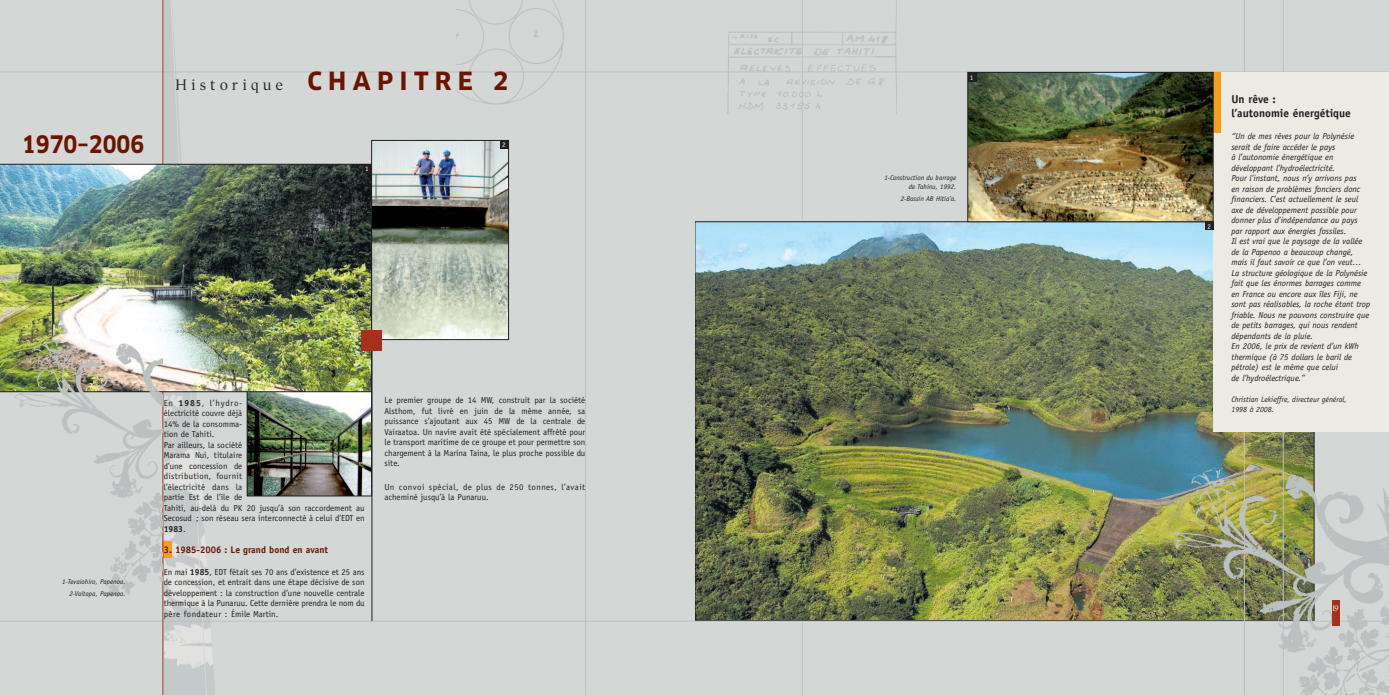
<style>
.page{position:relative;width:1389px;height:695px;background:#fff}
.page>*{position:absolute;margin:0;border:0;box-sizing:border-box;transform-origin:0 0}
.t1{font:700 23.62px "Clan OT";color:#6b1501;scale:.92 1}
.t2{font:13.12px "Divona";letter-spacing:.285em;color:#231f20}
.t3{font:700 11.38px/13.7px "Officina Sans";color:#231f20}
.t4{font:700 9.62px "Officina Sans";color:#6b1501}
.t5{font:8.75px/10.5px "Officina Sans";color:#231f20;text-align:justify}
.t6{font:italic 8.75px/10.5px "Officina Sans";color:#231f20}
.t7{font:8.75px/10.5px "Officina Sans";letter-spacing:.04em;color:#231f20}
.t8{font:italic 7.88px/9.5px "Officina Sans";color:#231f20}
.t9{font:italic 7px/12.2px "Officina Sans";color:#231f20;text-align:right}
.t10{font:7px "Officina Sans";color:#fff}
.t11{font:7px "Divona";color:#fff}
.s1{font-family:"Clan OT";font-weight:700;font-size:24.5px;color:#6b1501}
.s2{font-weight:700}
</style>
<div class="page">
<div style="left:694px;top:0;width:695px;height:694px;background:#d3d8d7"></div>
<hr style="left:802px;top:0;width:1px;height:694px;background:#bbc1c1">
<img style="left:696px;top:223px;width:518px;height:395px">
<div style="left:0;top:0;width:694px;height:694px;background:#d3d8d7"></div>
<svg style="left:164px;top:0;width:52px;height:694px"></svg>
<hr style="left:585px;top:0;width:1px;height:694px;background:#bbc1c1">
<hr style="left:0;top:72px;width:1389px;height:1px;background:#bbc1c1">
<hr style="left:0;top:621px;width:1389px;height:1px;background:#bbc1c1">
<hr style="left:163px;top:0;width:1px;height:694px;background:#a6301c">
<img style="left:456px;top:0;width:441px;height:114px">
<img style="left:1169px;top:426px;width:220px;height:268px">
<hr style="left:1244px;top:0;width:1px;height:694px;background:#bbc1c1">
<hr style="left:1283px;top:0;width:1px;height:694px;background:#bbc1c1">
<img style="left:249px;top:393px;width:121px;height:101px">
<div style="left:247px;top:391px;width:125px;height:105px;border:1px solid #231f20"></div>
<img style="left:0;top:164px;width:372px;height:228px">
<hr style="left:372px;top:163px;width:1px;height:458px;background:#231f20">
<img style="left:15px;top:301px;width:148px;height:373px">
<img style="left:373px;top:142px;width:134px;height:196px">
<div style="left:371px;top:140px;width:138px;height:200px;border:1px solid #231f20"></div>
<div style="left:1214px;top:72px;width:175px;height:360px;background:#ebeae3"></div>
<div style="left:1213px;top:72px;width:7px;height:60px;background:#f89c1c"></div>
<div style="left:1332px;top:600px;width:7px;height:26px;background:#a6301c"></div>
<img style="left:969px;top:74px;width:243px;height:146px">
<div style="left:967px;top:72px;width:247px;height:150px;border:1px solid #231f20"></div>
<div style="left:363px;top:164px;width:9px;height:9px;background:#231f20"></div>
<div style="left:500px;top:140px;width:8px;height:9px;background:#231f20"></div>
<div style="left:1205px;top:221px;width:9px;height:9px;background:#231f20"></div>
<div style="left:968px;top:73px;width:8px;height:8px;background:#231f20"></div>
<div style="left:361px;top:330px;width:21px;height:20px;background:#a6301c"></div>
<h1 class="t1" style="left:22px;top:135px;width:135px">1970–2006</h1>
<h2 class="t2" style="left:175px;top:77px;width:335px">Historique <span class="s1">CHAPITRE 2</span></h2>
<p class="t10" style="left:365px;top:166px;width:5px">1</p>
<p class="t10" style="left:502px;top:142px;width:5px">2</p>
<p class="t9" style="left:62px;top:576px;width:65px">1-Tevaiohiro, Papenoo.<br>2-Vaitapa, Papenoo.</p>
<p class="t5" style="left:164px;top:398px;width:202px;text-align:left">En <span class="s2">1985</span>, l’hydro-<br>électricité couvre déjà<br>14% de la consomma-<br>tion de Tahiti.<br>Par ailleurs, la société<br>Marama Nui, titulaire<br>d’une concession de<br>distribution, fournit<br>l’électricité dans la<br>partie Est de l’île de<br>Tahiti, au-delà du PK 20 jusqu’à son raccordement au<br>Secosud ; son réseau sera interconnecté à celui d’EDT en<br><span class="s2">1983</span>.</p>
<p class="t4" style="left:164px;top:546px;width:166px">3. 1985-2006 : Le grand bond en avant</p>
<p class="t5" style="left:164px;top:567px;width:202px">En mai <span class="s2">1985</span>, EDT fêtait ses 70 ans d’existence et 25 ans de concession, et entrait dans une étape décisive de son développement : la construction d’une nouvelle centrale thermique à la Punaruu. Cette dernière prendra le nom du père fondateur : Émile Martin.</p>
<p class="t5" style="left:384px;top:395px;width:202px">Le premier groupe de 14 MW, construit par la société Alsthom, fut livré en juin de la même année, sa puissance s’ajoutant aux 45 MW de la centrale de Vairaatoa. Un navire avait été spécialement affrété pour le transport maritime de ce groupe et pour permettre son chargement à la Marina Taina, le plus proche possible du site.</p>
<p class="t7" style="left:384px;top:482px;width:202px">Un convoi spécial, de plus de 250 tonnes, l’avait acheminé jusqu’à la Punaruu.</p>
<p class="t10" style="left:970px;top:75px;width:5px">1</p>
<p class="t9" style="left:884px;top:174px;width:73px;line-height:8.4px">1-Construction du barrage de Tahinu, 1992.</p>
<p class="t9" style="left:901px;top:193px;width:57px">2-Bassin AB Hitia’a.</p>
<p class="t10" style="left:1207px;top:223px;width:5px">2</p>
<h3 class="t3" style="left:1231px;top:93px;width:121px">Un rêve :<br>l’autonomie énergétique</h3>
<p class="t6" style="left:1231px;top:131px;width:140px">“Un de mes rêves pour la Polynésie serait de faire accéder le pays<br>à l’autonomie énergétique en développant l’hydroélectricité.<br>Pour l’instant, nous n’y arrivons pas<br>en raison de problèmes fonciers donc financiers. C’est actuellement le seul axe de développement possible pour donner plus d’indépendance au pays par rapport aux énergies fossiles.<br>Il est vrai que le paysage de la vallée de la Papenoo a beaucoup changé, mais il faut savoir ce que l’on veut… La structure géologique de la Polynésie fait que les énormes barrages comme en France ou encore aux îles Fiji, ne sont pas réalisables, la roche étant trop friable. Nous ne pouvons construire que de petits barrages, qui nous rendent dépendants de la pluie.<br>En 2006, le prix de revient d’un kWh thermique (à 75 dollars le baril de pétrole) est le même que celui<br>de l’hydroélectrique.”</p>
<p class="t8" style="left:1231px;top:395px;width:117px">Christian Lekieffre, directeur général,<br>1998 à 2008.</p>
<p class="t11" style="left:1332px;top:603px;width:8px">19</p>
</div>
